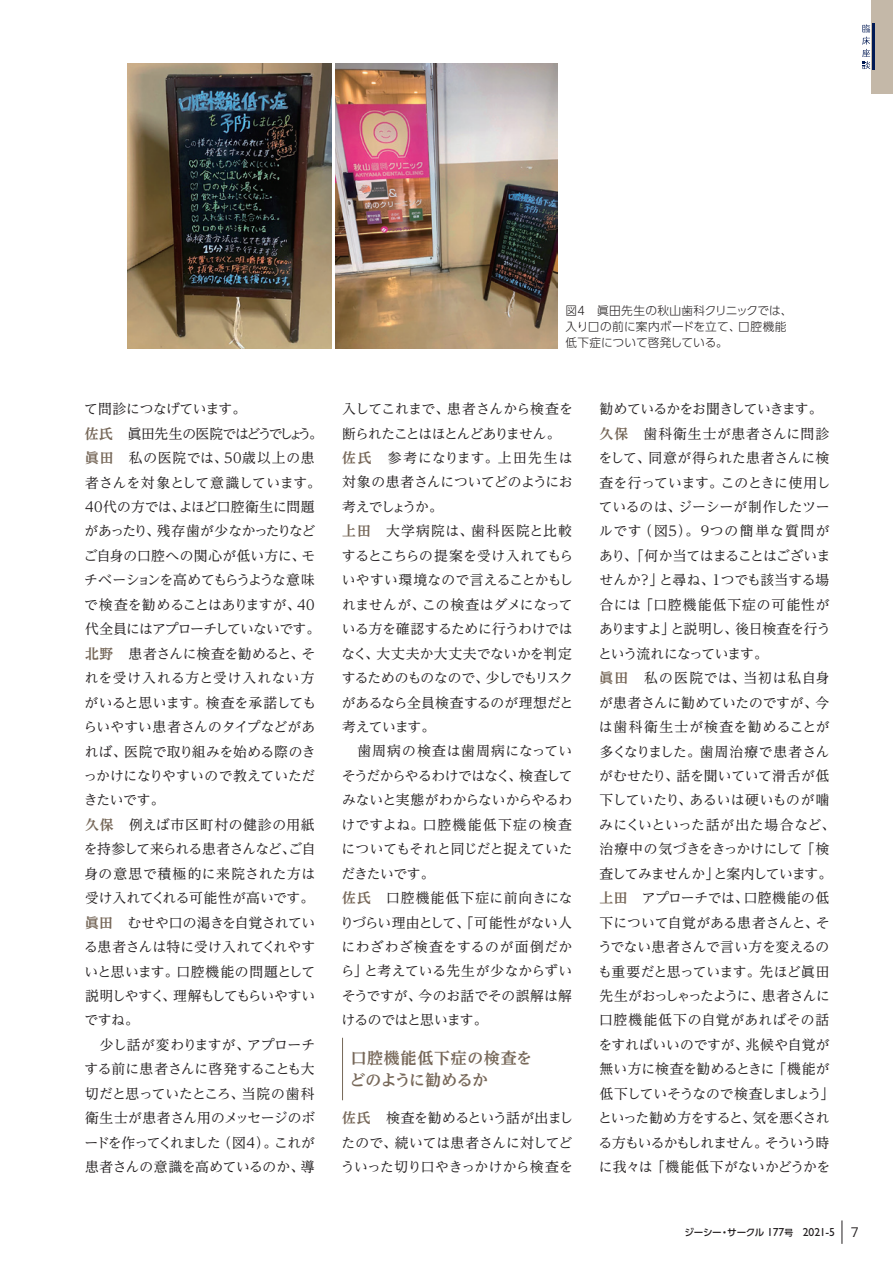
<style>
.page{position:relative;width:893px;height:1263px;background:#fff}
.page>*{position:absolute;margin:0;border:0;box-sizing:border-box;transform-origin:0 0}
.t1{font:700 15.9px/21.3px "UD Reimin Pr 6 N";letter-spacing:.03em;color:#766758}
.t2{font:13.8px/24.5px "UD Reimin Pr 6 N";letter-spacing:-.015em;color:#231f20}
.t3{font:300 11.7px/15.9px "UD Shin Go Pr 6 N";letter-spacing:.015em;color:#231f20}
.t4{font:500 9.6px "UD Shin Go Pro";letter-spacing:-.045em;color:#231f20}
.s1{font-family:"UD Shin Go C Oniz Pr 6 N"}
.s2{font-weight:700;color:#766758}
.s3{font-family:"Gill Sans Std";font-weight:400;font-size:11.7px}
.s4{font-size:8.7px}
.s5{font-family:"Copperplate Gothic Std 29 AB";font-weight:400;font-size:13.35px}
</style>
<div class="page">
<div style="left:872px;top:0;width:21px;height:94px;background:#c4b8a8"></div>
<hr style="left:872px;top:23px;width:3px;height:47px;background:#001954">
<svg style="left:862px;top:24px;width:8px;height:45px"></svg>
<hr style="left:342px;top:1038px;width:1px;height:62px;background:#766758">
<img style="left:336px;top:64px;width:221px;height:285px">
<img style="left:128px;top:64px;width:204px;height:285px">
<svg style="left:842px;top:1220px;width:1px;height:24px"></svg>
<p class="t3" style="left:566px;top:303px;width:228px">図<span class="s1">4</span>　眞田先生の秋山歯科クリニックでは、入り口の前に案内ボードを立て、口腔機能低下症について啓発している。</p>
<p class="t2" style="left:83px;top:396px;width:241px">て問診につなげています。<br><span class="s2">佐氏　</span>眞田先生の医院ではどうでしょう。<span class="s2">眞田　</span>私の医院では、50歳以上の患者さんを対象として意識しています。<br>40代の方では、よほど口腔衛生に問題があったり、残存歯が少なかったりなどご自身の口腔への関心が低い方に、モチベーションを高めてもらうような意味で検査を勧めることはありますが、40代全員にはアプローチしていないです。<span class="s2">北野　</span>患者さんに検査を勧めると、それを受け入れる方と受け入れない方がいると思います。検査を承諾してもらいやすい患者さんのタイプなどがあれば、医院で取り組みを始める際のきっかけになりやすいので教えていただきたいです。<br><span class="s2">久保　</span>例えば市区町村の健診の用紙を持参して来られる患者さんなど、ご自身の意思で積極的に来院された方は受け入れてくれる可能性が高いです。<span class="s2">眞田　</span>むせや口の渇きを自覚されている患者さんは特に受け入れてくれやすいと思います。口腔機能の問題として説明しやすく、理解もしてもらいやすいですね。<br>　少し話が変わりますが、アプローチする前に患者さんに啓発することも大切だと思っていたところ、当院の歯科衛生士が患者さん用のメッセージのボードを作ってくれました（図4）。これが患者さんの意識を高めているのか、導</p>
<p class="t2" style="left:340px;top:396px;width:235px">入してこれまで、患者さんから検査を断られたことはほとんどありません。<span class="s2">佐氏　</span>参考になります。上田先生は対象の患者さんについてどのようにお考えでしょうか。<br><span class="s2">上田　</span>大学病院は、歯科医院と比較するとこちらの提案を受け入れてもらいやすい環境なので言えることかもしれませんが、この検査はダメになっている方を確認するために行うわけではなく、大丈夫か大丈夫でないかを判定するためのものなので、少しでもリスクがあるなら全員検査するのが理想だと考えています。<br>　歯周病の検査は歯周病になっていそうだからやるわけではなく、検査してみないと実態がわからないからやるわけですよね。口腔機能低下症の検査についてもそれと同じだと捉えていただきたいです。<br><span class="s2">佐氏　</span>口腔機能低下症に前向きになりづらい理由として、「可能性がない人にわざわざ検査をするのが面倒だから」と考えている先生が少なからずいそうですが、今のお話でその誤解は解けるのではと思います。</p>
<p class="t1" style="left:350px;top:1047px;width:184px">口腔機能低下症の検査をどのように勧めるか</p>
<p class="t2" style="left:341px;top:1105px;width:234px;text-align:justify"><span class="s2">佐氏　</span>検査を勧めるという話が出ましたので、続いては患者さんに対してどういった切り口やきっかけから検査を</p>
<p class="t2" style="left:598px;top:396px;width:239px">勧めているかをお聞きしていきます。<span class="s2">久保　</span>歯科衛生士が患者さんに問診をして、同意が得られた患者さんに検査を行っています。このときに使用しているのは、ジーシーが制作したツールです（図5）。9つの簡単な質問があり、「何か当てはまることはございませんか？」と尋ね、1つでも該当する場合には「口腔機能低下症の可能性がありますよ」と説明し、後日検査を行うという流れになっています。<br><span class="s2">眞田　</span>私の医院では、当初は私自身が患者さんに勧めていたのですが、今は歯科衛生士が検査を勧めることが多くなりました。歯周治療で患者さんがむせたり、話を聞いていて滑舌が低下していたり、あるいは硬いものが噛みにくいといった話が出た場合など、治療中の気づきをきっかけにして「検査してみませんか」と案内しています。<span class="s2">上田　</span>アプローチでは、口腔機能の低下について自覚がある患者さんと、そうでない患者さんで言い方を変えるのも重要だと思っています。先ほど眞田先生がおっしゃったように、患者さんに口腔機能低下の自覚があればその話をすればいいのですが、兆候や自覚が無い方に検査を勧めるときに「機能が低下していそうなので検査しましょう」といった勧め方をすると、気を悪くされる方もいるかもしれません。そういう時に我々は「機能低下がないかどうかを</p>
<p class="t4" style="left:684px;top:1225px;width:176px">ジーシー・サークル <span class="s3">177</span><span class="s4">号</span> <span class="s3">2021-5</span> <span class="s5">7</span></p>
</div>
